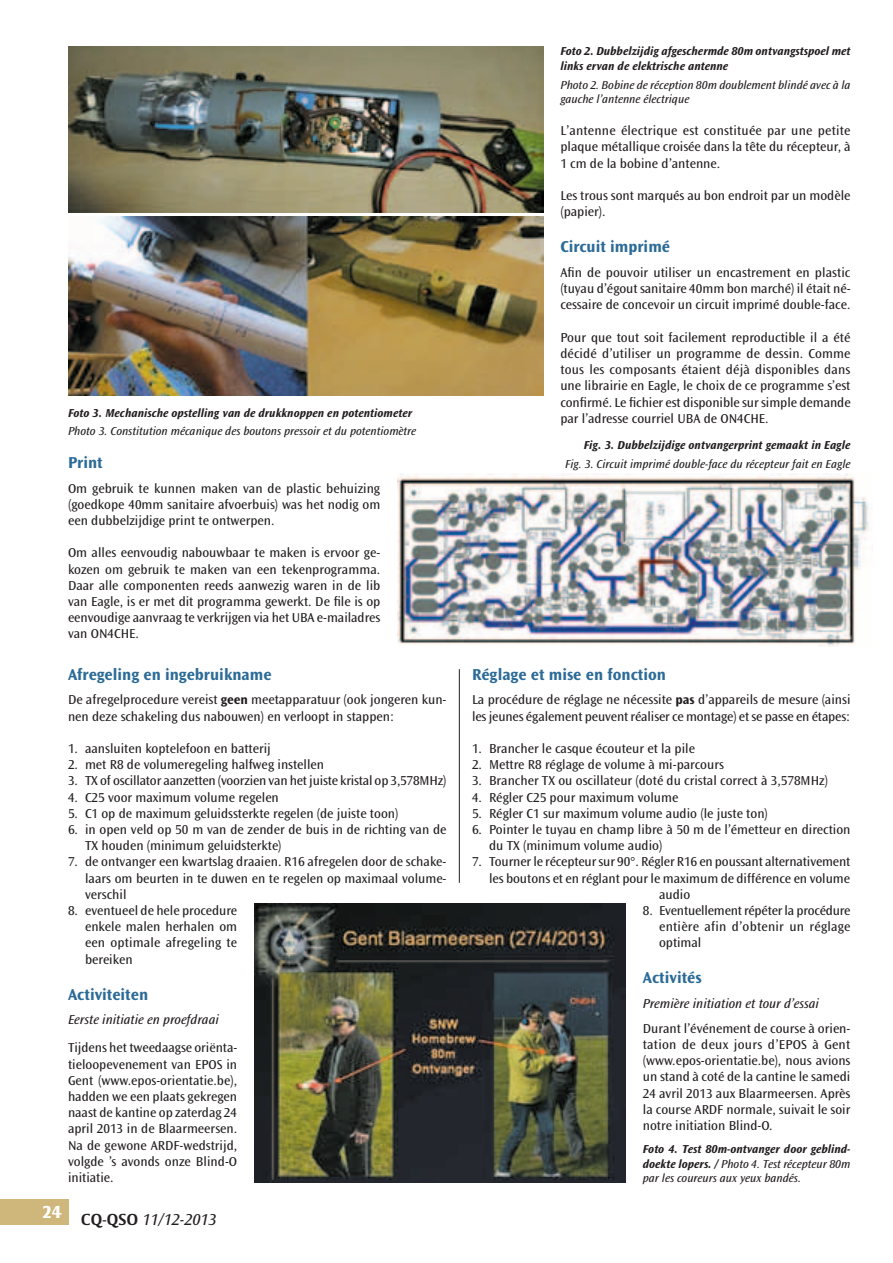
<style>
.page{position:relative;width:893px;height:1263px;background:#fff}
.page>*{position:absolute;margin:0;border:0;box-sizing:border-box;transform-origin:0 0}
.t1{font:700 16.5px "Ocean Sans Std";color:#2c6b97}
.t2{font:italic 16.5px "Ocean Sans Std";color:#231f20}
.t3{font:13.5px/16.2px "Ocean Sans Std";color:#231f20;text-align:justify}
.t4{font:italic 13.5px "Ocean Sans Std";color:#231f20}
.t5{font:italic 12px/14.4px "Ocean Sans Std";color:#231f20}
.t6{font:italic 700 12px/14.4px "Ocean Sans Std";color:#231f20}
.s1{font-weight:700}
.s2{font-family:"Strayhorn MT Std";font-weight:700;font-style:normal}
</style>
<div class="page">
<hr style="left:459px;top:669px;width:1px;height:214px;background:#231f20">
<img style="left:68px;top:47px;width:475px;height:166px">
<img style="left:68px;top:217px;width:475px;height:178px">
<img style="left:397px;top:474px;width:472px;height:172px">
<img style="left:254px;top:903px;width:372px;height:279px">
<div style="left:0;top:1199px;width:68px;height:26px;background:#cfb67a"></div>
<p class="t6" style="left:68px;top:405px;width:346px">Foto 3. Mechanische opstelling van de drukknoppen en potentiometer</p>
<p class="t5" style="left:68px;top:424px;width:350px">Photo 3. Constitution mécanique des boutons pressoir et du potentiomètre</p>
<p class="t1" style="left:68px;top:453px;width:36px">Print</p>
<p class="t3" style="left:68px;top:480px;width:314px">Om gebruik te kunnen maken van de plastic behuizing (goedkope 40mm sanitaire afvoerbuis) was het nodig om een dubbelzijdige print te ontwerpen.</p>
<p class="t3" style="left:68px;top:545px;width:314px">Om alles eenvoudig nabouwbaar te maken is ervoor ge&shy;kozen om gebruik te maken van een tekenprogramma.<br>Daar alle componenten reeds aanwezig waren in de lib van Eagle, is er met dit programma gewerkt. De file is op eenvoudige aanvraag te verkrijgen via het UBA e-mailadres van ON4CHE.</p>
<p class="t1" style="left:68px;top:665px;width:205px">Afregeling en ingebruikname</p>
<p class="t3" style="left:68px;top:692px;width:380px">De afregelprocedure vereist <span class="s1">geen</span> meetapparatuur (ook jongeren kun&shy;nen deze schakeling dus nabouwen) en verloopt in stappen:</p>
<p class="t3" style="left:68px;top:740px;width:204px">1. aansluiten koptelefoon en batterij</p>
<p class="t3" style="left:68px;top:757px;width:258px">2. met R8 de volumeregeling halfweg instellen</p>
<p class="t3" style="left:68px;top:773px;width:380px">3. TX of oscillator aanzetten (voorzien van het juiste kristal op 3,578MHz)</p>
<p class="t3" style="left:68px;top:789px;width:212px">4. C25 voor maximum volume regelen</p>
<p class="t3" style="left:68px;top:805px;width:332px">5. C1 op de maximum geluidssterkte regelen (de juiste toon)</p>
<p class="t3" style="left:85px;top:821px;width:363px;text-indent:-17px">6. in open veld op 50 m van de zender de buis in de richting van de<br>TX houden (minimum geluidsterkte)</p>
<p class="t3" style="left:85px;top:854px;width:363px;text-indent:-17px">7. de ontvanger een kwartslag draaien. R16 afregelen door de schake&shy;laars om beurten in te duwen en te regelen op maximaal volume&shy;verschil</p>
<p class="t3" style="left:85px;top:902px;width:154px;text-indent:-17px">8. eventueel de hele procedure enkele malen herhalen om een optimale afregeling te bereiken</p>
<p class="t1" style="left:68px;top:985px;width:82px">Activiteiten</p>
<p class="t4" style="left:68px;top:1012px;width:152px">Eerste initiatie en proefdraai</p>
<p class="t3" style="left:68px;top:1040px;width:171px">Tijdens het tweedaagse oriënta&shy;tieloopevenement van EPOS in Gent (www.epos-orientatie.be), hadden we een plaats gekregen naast de kantine op zaterdag 24 april 2013 in de Blaarmeersen.<br>Na de gewone ARDF-wedstrijd, volgde ’s avonds onze Blind-O initiatie.</p>
<p class="t2" style="left:42px;top:1210px;width:176px"><sup>24</sup> <span class="s2">CQ-QSO</span> 11/12-2013</p>
<p class="t6" style="left:560px;top:44px;width:292px">Foto 2. Dubbelzijdig afgeschermde 80m ontvangstspoel met links ervan de elektrische antenne</p>
<p class="t5" style="left:560px;top:78px;width:292px">Photo 2. Bobine de réception 80m doublement blindé avec à la gauche l’antenne électrique</p>
<p class="t3" style="left:560px;top:123px;width:292px">L’antenne électrique est constituée par une petite plaque métallique croisée dans la tête du récepteur, à 1 cm de la bobine d’antenne.</p>
<p class="t3" style="left:560px;top:188px;width:292px">Les trous sont marqués au bon endroit par un modèle (papier).</p>
<p class="t1" style="left:560px;top:238px;width:111px">Circuit imprimé</p>
<p class="t3" style="left:560px;top:265px;width:292px">Afin de pouvoir utiliser un encastrement en plastic (tuyau d’égout sanitaire 40mm bon marché) il était né&shy;cessaire de concevoir un circuit imprimé double-face.</p>
<p class="t3" style="left:560px;top:329px;width:292px">Pour que tout soit facilement reproductible il a été décidé d’utiliser un programme de dessin. Comme tous les composants étaient déjà disponibles dans une librairie en Eagle, le choix de ce programme s’est confirmé. Le fichier est disponible sur simple demande par l’adresse courriel UBA de ON4CHE.</p>
<p class="t6" style="left:584px;top:438px;width:268px">Fig. 3. Dubbelzijdige ontvangerprint gemaakt in Eagle</p>
<p class="t5" style="left:565px;top:457px;width:287px">Fig. 3. Circuit imprimé double-face du récepteur fait en Eagle</p>
<p class="t1" style="left:472px;top:665px;width:195px">Réglage et mise en fonction</p>
<p class="t3" style="left:472px;top:692px;width:380px">La procédure de réglage ne nécessite <span class="s1">pas</span> d’appareils de mesure (ainsi les jeunes également peuvent réaliser ce montage) et se passe en étapes:</p>
<p class="t3" style="left:472px;top:740px;width:224px">1. Brancher le casque écouteur et la pile</p>
<p class="t3" style="left:472px;top:757px;width:253px">2. Mettre R8 réglage de volume à mi-parcours</p>
<p class="t3" style="left:472px;top:773px;width:357px">3. Brancher TX ou oscillateur (doté du cristal correct à 3,578MHz)</p>
<p class="t3" style="left:472px;top:789px;width:208px">4. Régler C25 pour maximum volume</p>
<p class="t3" style="left:472px;top:805px;width:297px">5. Régler C1 sur maximum volume audio (le juste ton)</p>
<p class="t3" style="left:489px;top:821px;width:363px;text-indent:-17px">6. Pointer le tuyau en champ libre à 50 m de l’émetteur en direction du TX (minimum volume audio)</p>
<p class="t3" style="left:472px;top:854px;width:380px">7. Tourner le récepteur sur 90°. Régler R16 en poussant alternativement</p>
<p class="t3" style="left:489px;top:870px;width:363px">les boutons et en réglant pour le maximum de différence en volume</p>
<p class="t3" style="left:659px;top:886px;width:33px">audio</p>
<p class="t3" style="left:659px;top:902px;width:193px;text-indent:-16px">8. Eventuellement répéter la procédure entière afin d’obtenir un réglage optimal</p>
<p class="t1" style="left:643px;top:969px;width:60px">Activités</p>
<p class="t4" style="left:643px;top:996px;width:178px">Première initiation et tour d’essai</p>
<p class="t3" style="left:643px;top:1020px;width:209px">Durant l’événement de course à orien&shy;tation de deux jours d’EPOS à Gent (www.epos-orientatie.be), nous avions un stand à coté de la cantine le samedi 24 avril 2013 aux Blaarmeersen. Après la course ARDF normale, suivait le soir notre initiation Blind-O.</p>
<p class="t5" style="left:643px;top:1142px;width:209px;text-align:justify"><span class="s1">Foto 4. Test 80m-ontvanger door geblind&shy;doekte lopers. /</span> Photo 4. Test récepteur 80m par les coureurs aux yeux bandés.</p>
</div>
